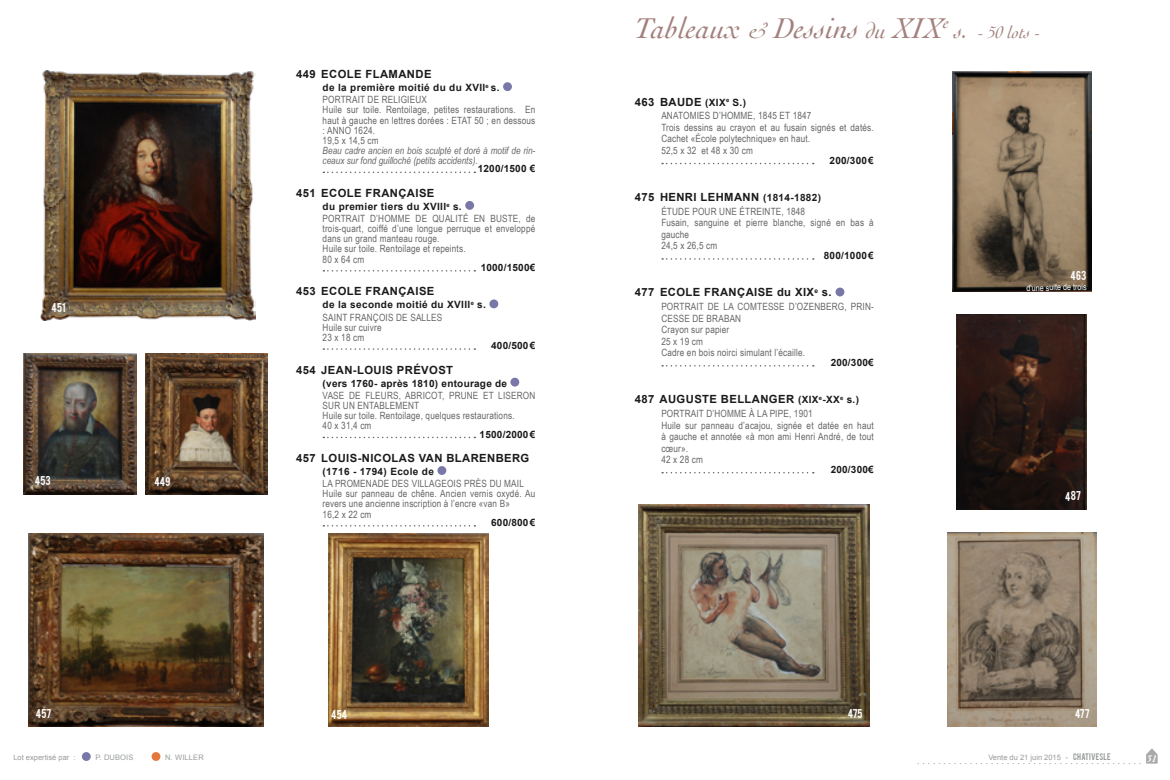
<style>
.page{position:relative;width:1170px;height:780px;background:#fff}
.page>*{position:absolute;margin:0;border:0;box-sizing:border-box;transform-origin:0 0}
.t1{font:italic 30px "Cochin";letter-spacing:.005em;color:#a3817d}
._1-_Titre{font:700 11.25px "Arial";letter-spacing:.035em;color:#1a1a1a}
._2-_descriptif{font:10px/10.1px "Arial Narrow";letter-spacing:.015em;color:#646665}
.seconde_ligne_titre{font:700 10px "Arial";letter-spacing:.035em;color:#1a1a1a}
._2-_descriptif-2{font:italic 10px/10.1px "Arial Narrow";color:#646665}
._4-estimation{font:700 10px "Arial";letter-spacing:.02em;color:#1a1a1a}
.t2{font:10px "Minion Pro";color:#999b9b}
._3-_dimensions{font:10px "Arial Narrow";color:#646665}
.t3{font:italic 700 10px "Cochin";color:#fff}
.t4{font:8.75px "Arial Narrow";color:#fff}
.t5{font:700 8.75px "Arial";color:#fff}
.t6{font:7.5px "Arial";color:#999b9b}
.s1{font-size:22.5px}
.s2{font-size:17.5px}
.s3{font-size:10px}
.s4{font-size:8.12px}
.s5{font-family:"Bebas"}
</style>
<div class="page">
<svg style="left:1146px;top:748px;width:11px;height:15px"></svg>
<div style="left:82px;top:752px;width:9px;height:8px;background:#7877a7;border-radius:50%"></div>
<div style="left:151px;top:752px;width:9px;height:8px;background:#e4773b;border-radius:50%"></div>
<svg style="left:662px;top:163px;width:151px;height:1px"></svg>
<svg style="left:662px;top:258px;width:151px;height:2px"></svg>
<svg style="left:662px;top:365px;width:151px;height:1px"></svg>
<svg style="left:662px;top:472px;width:151px;height:1px"></svg>
<div style="left:835px;top:287px;width:9px;height:9px;background:#7877a7;border-radius:50%"></div>
<svg style="left:323px;top:171px;width:152px;height:2px"></svg>
<svg style="left:323px;top:270px;width:152px;height:1px"></svg>
<svg style="left:323px;top:348px;width:152px;height:2px"></svg>
<svg style="left:323px;top:436px;width:152px;height:2px"></svg>
<svg style="left:323px;top:525px;width:152px;height:1px"></svg>
<div style="left:503px;top:82px;width:9px;height:9px;background:#7877a7;border-radius:50%"></div>
<div style="left:465px;top:201px;width:9px;height:9px;background:#7877a7;border-radius:50%"></div>
<div style="left:489px;top:299px;width:9px;height:9px;background:#7877a7;border-radius:50%"></div>
<div style="left:510px;top:377px;width:9px;height:9px;background:#7877a7;border-radius:50%"></div>
<div style="left:437px;top:466px;width:9px;height:9px;background:#7877a7;border-radius:50%"></div>
<img style="left:145px;top:353px;width:123px;height:142px">
<img style="left:41px;top:71px;width:214px;height:249px">
<img style="left:24px;top:353px;width:113px;height:141px">
<img style="left:328px;top:533px;width:160px;height:193px">
<img style="left:28px;top:533px;width:236px;height:193px">
<img style="left:952px;top:71px;width:139px;height:220px">
<img style="left:947px;top:532px;width:149px;height:194px">
<img style="left:639px;top:505px;width:230px;height:221px">
<img style="left:956px;top:315px;width:130px;height:194px">
<svg style="left:155px;top:477px;width:15px;height:9px"></svg>
<svg style="left:52px;top:303px;width:13px;height:9px"></svg>
<svg style="left:35px;top:476px;width:15px;height:9px"></svg>
<svg style="left:36px;top:709px;width:15px;height:9px"></svg>
<svg style="left:331px;top:709px;width:16px;height:10px"></svg>
<svg style="left:1070px;top:270px;width:15px;height:10px"></svg>
<svg style="left:848px;top:709px;width:14px;height:9px"></svg>
<svg style="left:1075px;top:709px;width:14px;height:9px"></svg>
<svg style="left:1065px;top:491px;width:15px;height:9px"></svg>
<p class="t6" style="left:13px;top:752px;width:64px">Lot expertisé par :</p>
<p class="t6" style="left:95px;top:752px;width:40px">P. DUBOIS</p>
<p class="t6" style="left:165px;top:752px;width:40px">N. WILLER</p>
<p class="_1-_Titre" style="left:296px;top:67px;width:137px">449 ECOLE FLAMANDE</p>
<p class="seconde_ligne_titre" style="left:322px;top:81px;width:178px">de la première moitié du du XVII<sup>e</sup> s.</p>
<p class="_2-_descriptif" style="left:322px;top:94px;width:106px">PORTRAIT DE RELIGIEUX</p>
<p class="_2-_descriptif" style="left:322px;top:104px;width:214px;text-align:justify">Huile sur toile. Rentoilage, petites restaurations. En haut à gauche en lettres dorées : ETAT 50 ; en dessous : ANNO 1624.</p>
<p class="_3-_dimensions" style="left:322px;top:133px;width:57px">19,5 x 14,5 cm</p>
<p class="_2-_descriptif-2" style="left:322px;top:145px;width:214px">Beau cadre ancien en bois sculpté et doré à motif de rin&shy;ceaux sur fond guilloché (petits accidents).</p>
<p class="_4-estimation" style="left:477px;top:162px;width:59px">1200/1500 €</p>
<p class="_1-_Titre" style="left:296px;top:185px;width:140px">451 ECOLE FRANÇAISE</p>
<p class="seconde_ligne_titre" style="left:322px;top:200px;width:141px">du premier tiers du XVIII<sup>e</sup> s.</p>
<p class="_2-_descriptif" style="left:322px;top:213px;width:214px;text-align:justify">PORTRAIT D’HOMME DE QUALITÉ EN BUSTE, de trois-quart, coiffé d’une longue perruque et enveloppé dans un grand manteau rouge.</p>
<p class="_2-_descriptif" style="left:322px;top:243px;width:144px">Huile sur toile. Rentoilage et repeints.</p>
<p class="_2-_descriptif" style="left:322px;top:253px;width:43px">80 x 64 cm</p>
<p class="_4-estimation" style="left:480px;top:261px;width:56px">1000/1500€</p>
<p class="_1-_Titre" style="left:296px;top:284px;width:140px">453 ECOLE FRANÇAISE</p>
<p class="seconde_ligne_titre" style="left:322px;top:298px;width:165px">de la seconde moitié du XVIII<sup>e</sup> s.</p>
<p class="_2-_descriptif" style="left:322px;top:311px;width:121px">SAINT FRANÇOIS DE SALLES</p>
<p class="_2-_descriptif" style="left:322px;top:322px;width:61px">Huile sur cuivre</p>
<p class="_2-_descriptif" style="left:322px;top:332px;width:43px">23 x 18 cm</p>
<p class="_4-estimation" style="left:491px;top:339px;width:46px">400/500 €</p>
<p class="_1-_Titre" style="left:296px;top:362px;width:158px">454 JEAN-LOUIS PRÉVOST</p>
<p class="seconde_ligne_titre" style="left:322px;top:376px;width:186px">(vers 1760- après 1810) entourage de</p>
<p class="_2-_descriptif" style="left:322px;top:390px;width:214px">VASE DE FLEURS, ABRICOT, PRUNE ET LISERON<br>SUR UN ENTABLEMENT</p>
<p class="_2-_descriptif" style="left:322px;top:410px;width:193px">Huile sur toile. Rentoilage, quelques restaurations.</p>
<p class="_2-_descriptif" style="left:322px;top:420px;width:50px">40 x 31,4 cm</p>
<p class="_4-estimation" style="left:479px;top:427px;width:57px">1500/2000 €</p>
<p class="_1-_Titre" style="left:296px;top:450px;width:235px">457 LOUIS-NICOLAS VAN BLARENBERG</p>
<p class="seconde_ligne_titre" style="left:322px;top:465px;width:113px">(1716 - 1794) Ecole de</p>
<p class="_2-_descriptif" style="left:322px;top:478px;width:203px">LA PROMENADE DES VILLAGEOIS PRÈS DU MAIL</p>
<p class="_2-_descriptif" style="left:322px;top:488px;width:214px">Huile sur panneau de chêne. Ancien vernis oxydé. Au revers une ancienne inscription à l’encre «van B»</p>
<p class="_2-_descriptif" style="left:322px;top:508px;width:50px">16,2 x 22 cm</p>
<p class="_4-estimation" style="left:491px;top:516px;width:46px">600/800 €</p>
<p class="t1" style="left:634px;top:11px;width:407px">Tableaux <span class="s1">&amp;</span> Dessins <span class="s1">du</span> XIX<sup>e</sup> <span class="s1">s.</span> <span class="s2">- 50 lots -</span></p>
<p class="_1-_Titre" style="left:634px;top:94px;width:113px">463 BAUDE <span class="s3">(XIX</span><sup>e</sup> <span class="s3">S.)</span></p>
<p class="_2-_descriptif" style="left:661px;top:110px;width:152px">ANATOMIES D’HOMME, 1845 ET 1847</p>
<p class="_2-_descriptif" style="left:661px;top:121px;width:214px;line-height:11.5px">Trois dessins au crayon et au fusain signés et datés.<br>Cachet «École polytechnique» en haut.</p>
<p class="_2-_descriptif" style="left:661px;top:145px;width:93px">52,5 x 32 et 48 x 30 cm</p>
<p class="_4-estimation" style="left:829px;top:153px;width:46px">200/300 €</p>
<p class="_1-_Titre" style="left:634px;top:190px;width:188px">475 HENRI LEHMANN <span class="s3">(1814-1882)</span></p>
<p class="_2-_descriptif" style="left:661px;top:206px;width:145px">ÉTUDE POUR UNE ÉTREINTE, 1848</p>
<p class="_2-_descriptif" style="left:661px;top:216px;width:214px;line-height:11.5px">Fusain, sanguine et pierre blanche, signé en bas à gauche</p>
<p class="_2-_descriptif" style="left:661px;top:240px;width:57px">24,5 x 26,5 cm</p>
<p class="_4-estimation" style="left:823px;top:249px;width:51px">800/1000 €</p>
<p class="_1-_Titre" style="left:634px;top:285px;width:198px">477 ECOLE FRANÇAISE du XIX<sup>e</sup> s.</p>
<p class="_2-_descriptif" style="left:661px;top:300px;width:214px;line-height:11.5px">PORTRAIT DE LA COMTESSE D’OZENBERG, PRIN-<br>CESSE DE BRABAN</p>
<p class="_2-_descriptif" style="left:661px;top:324px;width:69px">Crayon sur papier</p>
<p class="_2-_descriptif" style="left:661px;top:335px;width:43px">25 x 19 cm</p>
<p class="_2-_descriptif" style="left:661px;top:347px;width:145px">Cadre en bois noirci simulant l’écaille.</p>
<p class="_4-estimation" style="left:830px;top:356px;width:45px">200/300€</p>
<p class="_1-_Titre" style="left:634px;top:392px;width:226px">487 AUGUSTE BELLANGER <span class="s3">(XIX</span><sup>e</sup><span class="s3">-XX</span><sup>e</sup> <span class="s3">s.)</span></p>
<p class="_2-_descriptif" style="left:661px;top:408px;width:153px">PORTRAIT D’HOMME À LA PIPE, 1901</p>
<p class="_2-_descriptif" style="left:661px;top:419px;width:214px;line-height:11.5px;text-align:justify">Huile sur panneau d’acajou, signée et datée en haut à gauche et annotée «à mon ami Henri André, de tout cœur».</p>
<p class="_2-_descriptif" style="left:661px;top:454px;width:43px">42 x 28 cm</p>
<p class="_4-estimation" style="left:830px;top:462px;width:45px">200/300€</p>
<p class="t4" style="left:1026px;top:281px;width:62px;rotate:-1deg">d'une suite de trois</p>
<p class="t6" style="left:988px;top:752px;width:124px">Vente du 21 juin 2015 <span class="s4">-</span> <span class="s5">CHATIVESLE</span></p>
<p class="t3" style="left:1146px;top:752px;width:11px">31</p>
<p class="t5" style="left:1150px;top:754px;width:6px">5</p>
<p class="t2" style="left:917px;top:754px;width:226px">...........................................</p>
</div>
